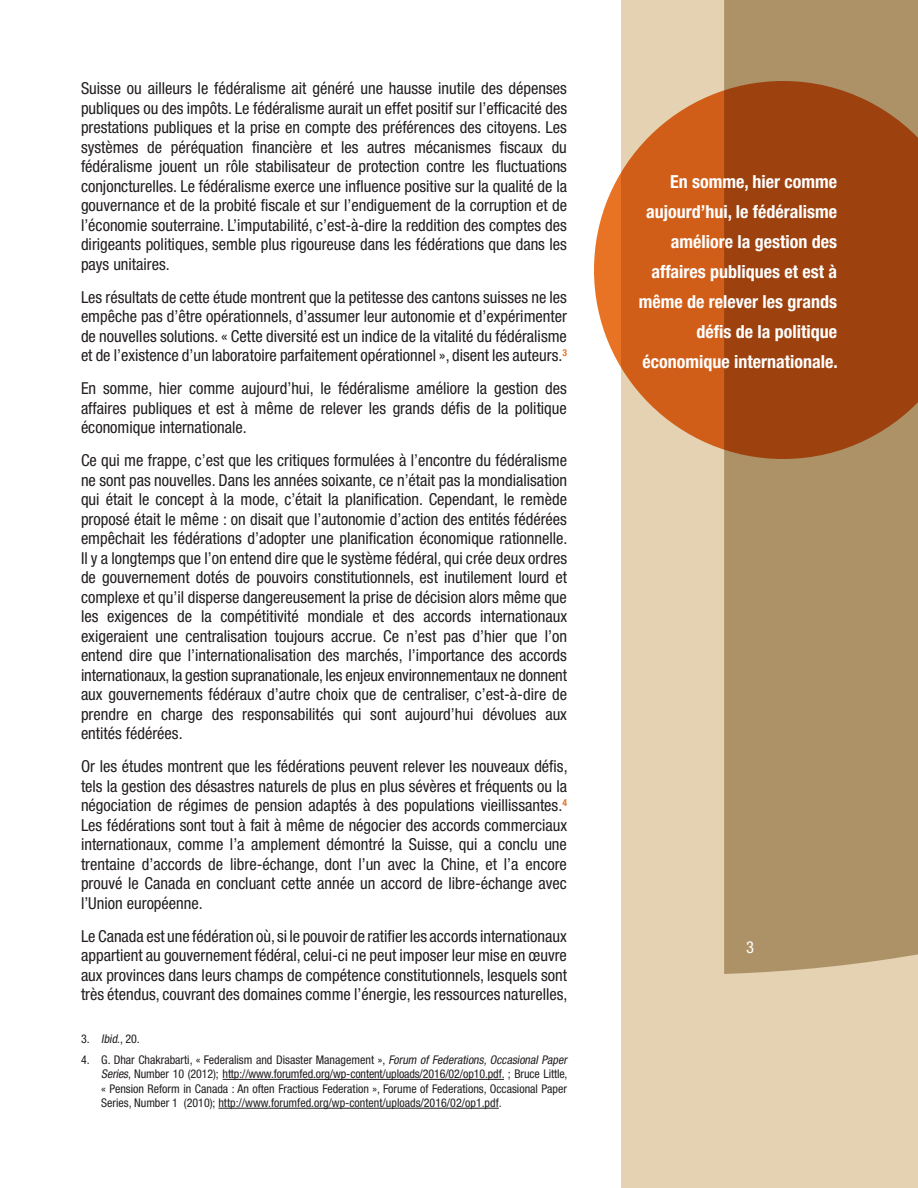
<style>
.page{position:relative;width:918px;height:1188px;background:#fff}
.page>*{position:absolute;margin:0;border:0;box-sizing:border-box;transform-origin:0 0}
.t1{font:700 condensed 18px/30px "Helvetica Neue";color:#fff;text-align:right}
.t2{font:condensed 16.5px/19.5px "Helvetica Neue";color:#231f20;text-align:justify}
.t3{font:condensed 16.5px "Helvetica Neue";color:#fff}
.t4{font:condensed 12px/14.4px "Helvetica Neue";color:#231f20}
.s1{font-style:italic}
</style>
<div class="page">
<div style="left:621px;top:0;width:297px;height:1188px;background:#e4d2b3"></div>
<div style="left:724px;top:0;width:194px;height:974px;background:#ac9266"></div>
<svg style="left:594px;top:81px;width:324px;height:378px;background:#b7622f"></svg>
<hr style="left:223px;top:1079px;width:281px;height:1px;background:#231f20">
<hr style="left:218px;top:1108px;width:281px;height:1px;background:#231f20">
<p class="t2" style="left:81px;top:78px;width:488px">Suisse ou ailleurs le fédéralisme ait généré une hausse inutile des dépenses publiques ou des impôts. Le fédéralisme aurait un effet positif sur l’efficacité des prestations publiques et la prise en compte des préférences des citoyens. Les systèmes de péréquation financière et les autres mécanismes fiscaux du fédéralisme jouent un rôle stabilisateur de protection contre les fluctuations conjoncturelles. Le fédéralisme exerce une influence positive sur la qualité de la gouvernance et de la probité fiscale et sur l’endiguement de la corruption et de l’économie souterraine. L’imputabilité, c’est-à-dire la reddition des comptes des dirigeants politiques, semble plus rigoureuse dans les fédérations que dans les pays unitaires.</p>
<p class="t2" style="left:81px;top:287px;width:488px">Les résultats de cette étude montrent que la petitesse des cantons suisses ne les empêche pas d’être opérationnels, d’assumer leur autonomie et d’expérimenter de nouvelles solutions. « Cette diversité est un indice de la vitalité du fédéralisme et de l’existence d’un laboratoire parfaitement opérationnel », disent les auteurs.<sup>3</sup></p>
<p class="t2" style="left:81px;top:378px;width:488px">En somme, hier comme aujourd’hui, le fédéralisme améliore la gestion des affaires publiques et est à même de relever les grands défis de la politique économique internationale.</p>
<p class="t2" style="left:81px;top:450px;width:488px">Ce qui me frappe, c’est que les critiques formulées à l’encontre du fédéralisme ne sont pas nouvelles. Dans les années soixante, ce n’était pas la mondialisation qui était le concept à la mode, c’était la planification. Cependant, le remède proposé était le même : on disait que l’autonomie d’action des entités fédérées empêchait les fédérations d’adopter une planification économique rationnelle.<br>Il y a longtemps que l’on entend dire que le système fédéral, qui crée deux ordres de gouvernement dotés de pouvoirs constitutionnels, est inutilement lourd et complexe et qu’il disperse dangereusement la prise de décision alors même que les exigences de la compétitivité mondiale et des accords internationaux exigeraient une centralisation toujours accrue. Ce n’est pas d’hier que l’on entend dire que l’internationalisation des marchés, l’importance des accords internationaux, la gestion supranationale, les enjeux environnementaux ne donnent aux gouvernements fédéraux d’autre choix que de centraliser, c’est-à-dire de prendre en charge des responsabilités qui sont aujourd’hui dévolues aux entités fédérées.</p>
<p class="t2" style="left:81px;top:756px;width:488px">Or les études montrent que les fédérations peuvent relever les nouveaux défis, tels la gestion des désastres naturels de plus en plus sévères et fréquents ou la négociation de régimes de pension adaptés à des populations vieillissantes.<sup>4<br></sup>Les fédérations sont tout à fait à même de négocier des accords commerciaux internationaux, comme l’a amplement démontré la Suisse, qui a conclu une trentaine d’accords de libre-échange, dont l’un avec la Chine, et l’a encore prouvé le Canada en concluant cette année un accord de libre-échange avec l’Union européenne.</p>
<p class="t2" style="left:81px;top:926px;width:488px">Le Canada est une fédération où, si le pouvoir de ratifier les accords internationaux appartient au gouvernement fédéral, celui-ci ne peut imposer leur mise en œuvre aux provinces dans leurs champs de compétence constitutionnels, lesquels sont très étendus, couvrant des domaines comme l’énergie, les ressources naturelles,</p>
<p class="t4" style="left:81px;top:1031px;width:60px">3. <span class="s1">Ibid</span>., 20.</p>
<p class="t4" style="left:101px;top:1052px;width:470px;text-indent:-20px">4. G. Dhar Chakrabarti, « Federalism and Disaster Management », <span class="s1">Forum of Federations,Occasional Paper Series</span>, Number 10 (2012); http://www.forumfed.org/wp-content/uploads/2016/02/op10.pdf. ; Bruce Little, « Pension Reform in Canada : An often Fractious Federation », Forume of Federations, Occasional Paper Series, Number 1 (2010); http://www.forumfed.org/wp-content/uploads/2016/02/op1.pdf.</p>
<p class="t1" style="left:639px;top:166px;width:200px">En somme, hier comme aujourd’hui, le fédéralisme améliore la gestion des affaires publiques et est à même de relever les grands défis de la politique économique internationale.</p>
<p class="t3" style="left:746px;top:938px;width:9px">3</p>
</div>
